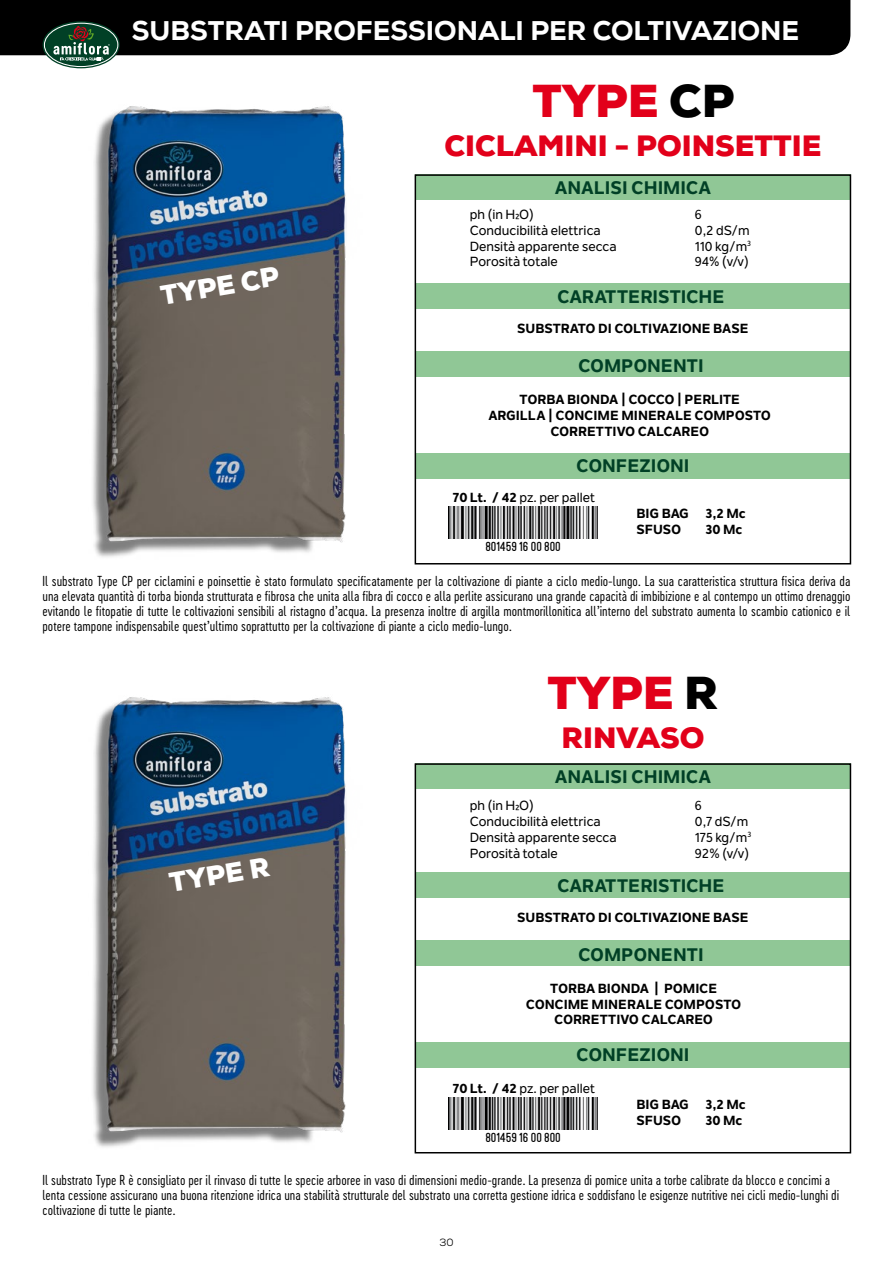
<style>
.page{position:relative;width:893px;height:1263px;background:#fff}
.page>*{position:absolute;margin:0;border:0;box-sizing:border-box;transform-origin:0 0}
.t1{font:900 44.7px "Nexa";color:#e2001a}
.t2{font:900 28.5px "Nexa";color:#e2001a}
.t3{font:800 27px "Nexa";color:#fff}
.t4{font:900 26.55px "Nexa";color:#fff}
.t5{font:800 18px "Nolan Next";color:#014026}
.t6{font:13.5px/15px "Cervo Neue Light Neue";color:#000;text-align:justify}
.t7{font:800 13.05px/15.8px "Nolan Next";color:#000;text-align:center}
.t8{font:500 13.05px "Nolan Next";color:#000}
.t9{font:13.05px "Kapra Neue";color:#000}
.t10{font:10.5px "Nexa";color:#000}
.s1{color:#000}
.s2{font-weight:800}
</style>
<div class="page">
<div style="left:0;top:0;width:850px;height:55px;background:#000"></div>
<svg style="left:43px;top:21px;width:77px;height:47px;background:#456655"></svg>
<div style="left:415px;top:175px;width:435px;height:25px;background:#90c796"></div>
<div style="left:415px;top:764px;width:435px;height:25px;background:#90c796"></div>
<div style="left:415px;top:283px;width:435px;height:25px;background:#90c796"></div>
<div style="left:415px;top:872px;width:435px;height:25px;background:#90c796"></div>
<div style="left:415px;top:351px;width:435px;height:25px;background:#90c796"></div>
<div style="left:415px;top:940px;width:435px;height:25px;background:#90c796"></div>
<div style="left:415px;top:453px;width:435px;height:25px;background:#90c796"></div>
<div style="left:415px;top:1042px;width:435px;height:25px;background:#90c796"></div>
<div style="left:415px;top:174px;width:436px;height:390px;border:2px solid #000"></div>
<div style="left:415px;top:763px;width:436px;height:390px;border:2px solid #000"></div>
<img style="left:449px;top:507px;width:148px;height:32px">
<img style="left:449px;top:1098px;width:148px;height:32px">
<img style="left:93px;top:106px;width:254px;height:451px">
<img style="left:93px;top:697px;width:254px;height:450px">
<h3 class="t3" style="left:132px;top:14px;width:669px">SUBSTRATI PROFESSIONALI PER COLTIVAZIONE</h3>
<h1 class="t1" style="left:532px;top:72px;width:203px">TYPE <span class="s1">CP</span></h1>
<h2 class="t2" style="left:444px;top:127px;width:378px">CICLAMINI - POINSETTIE</h2>
<h3 class="t4" style="left:158px;top:279px;width:121px;rotate:-10deg">TYPE CP</h3>
<h3 class="t5" style="left:555px;top:177px;width:158px">ANALISI CHIMICA</h3>
<p class="t8" style="left:470px;top:207px;width:65px">ph (in H2O)</p>
<p class="t8" style="left:695px;top:207px;width:8px">6</p>
<p class="t8" style="left:470px;top:223px;width:132px">Conducibilità elettrica</p>
<p class="t8" style="left:695px;top:223px;width:56px">0,2 dS/m</p>
<p class="t8" style="left:470px;top:238px;width:148px">Densità apparente secca</p>
<p class="t8" style="left:695px;top:238px;width:58px">110 kg/m<sup>3</sup></p>
<p class="t8" style="left:470px;top:254px;width:90px">Porosità totale</p>
<p class="t8" style="left:695px;top:254px;width:55px">94% (v/v)</p>
<h3 class="t5" style="left:557px;top:285px;width:169px">CARATTERISTICHE</h3>
<p class="t7" style="left:517px;top:321px;width:233px">SUBSTRATO DI COLTIVAZIONE BASE</p>
<h3 class="t5" style="left:578px;top:354px;width:127px">COMPONENTI</h3>
<p class="t7" style="left:488px;top:392px;width:284px">TORBA BIONDA | COCCO | PERLITE<br>ARGILLA | CONCIME MINERALE COMPOSTO<br>CORRETTIVO CALCAREO</p>
<h3 class="t5" style="left:576px;top:454px;width:115px">CONFEZIONI</h3>
<p class="t8" style="left:453px;top:489px;width:144px"><span class="s2">70 Lt. / 42</span> pz. per pallet</p>
<p class="t9" style="left:485px;top:538px;width:77px">801459 16 00 800</p>
<p class="t7" style="left:636px;top:505px;width:54px">BIG BAG</p>
<p class="t7" style="left:705px;top:505px;width:42px">3,2 Mc</p>
<p class="t7" style="left:636px;top:521px;width:46px">SFUSO</p>
<p class="t7" style="left:705px;top:521px;width:38px">30 Mc</p>
<p class="t6" style="left:43px;top:574px;width:809px">Il substrato Type CP per ciclamini e poinsettie è stato formulato specificatamente per la coltivazione di piante a ciclo medio-lungo. La sua caratteristica struttura fisica deriva da una elevata quantità di torba bionda strutturata e fibrosa che unita alla fibra di cocco e alla perlite assicurano una grande capacità di imbibizione e al contempo un ottimo drenaggio evitando le fitopatie di tutte le coltivazioni sensibili al ristagno d’acqua. La presenza inoltre di argilla montmorillonitica all’interno del substrato aumenta lo scambio cationico e il potere tampone indispensabile quest’ultimo soprattutto per la coltivazione di piante a ciclo medio-lungo.</p>
<h1 class="t1" style="left:548px;top:664px;width:172px">TYPE <span class="s1">R</span></h1>
<h2 class="t2" style="left:561px;top:719px;width:144px">RINVASO</h2>
<h3 class="t4" style="left:167px;top:866px;width:103px;rotate:-10deg">TYPE R</h3>
<h3 class="t5" style="left:555px;top:766px;width:158px">ANALISI CHIMICA</h3>
<p class="t8" style="left:470px;top:798px;width:65px">ph (in H2O)</p>
<p class="t8" style="left:695px;top:798px;width:8px">6</p>
<p class="t8" style="left:470px;top:814px;width:132px">Conducibilità elettrica</p>
<p class="t8" style="left:695px;top:814px;width:55px">0,7 dS/m</p>
<p class="t8" style="left:470px;top:829px;width:148px">Densità apparente secca</p>
<p class="t8" style="left:695px;top:829px;width:58px">175 kg/m<sup>3</sup></p>
<p class="t8" style="left:470px;top:845px;width:90px">Porosità totale</p>
<p class="t8" style="left:695px;top:845px;width:55px">92% (v/v)</p>
<h3 class="t5" style="left:557px;top:874px;width:169px">CARATTERISTICHE</h3>
<p class="t7" style="left:517px;top:909px;width:233px">SUBSTRATO DI COLTIVAZIONE BASE</p>
<h3 class="t5" style="left:578px;top:943px;width:127px">COMPONENTI</h3>
<p class="t7" style="left:526px;top:980px;width:217px">TORBA BIONDA | POMICE<br>CONCIME MINERALE COMPOSTO<br>CORRETTIVO CALCAREO</p>
<h3 class="t5" style="left:576px;top:1043px;width:115px">CONFEZIONI</h3>
<p class="t8" style="left:453px;top:1080px;width:144px"><span class="s2">70 Lt. / 42</span> pz. per pallet</p>
<p class="t9" style="left:485px;top:1129px;width:77px">801459 16 00 800</p>
<p class="t7" style="left:636px;top:1096px;width:54px">BIG BAG</p>
<p class="t7" style="left:705px;top:1096px;width:42px">3,2 Mc</p>
<p class="t7" style="left:636px;top:1112px;width:46px">SFUSO</p>
<p class="t7" style="left:705px;top:1112px;width:38px">30 Mc</p>
<p class="t6" style="left:43px;top:1173px;width:798px;text-align:left">Il substrato Type R è consigliato per il rinvaso di tutte le specie arboree in vaso di dimensioni medio-grande. La presenza di pomice unita a torbe calibrate da blocco e concimi a lenta cessione assicurano una buona ritenzione idrica una stabilità strutturale del substrato una corretta gestione idrica e soddisfano le esigenze nutritive nei cicli medio-lunghi di coltivazione di tutte le piante.</p>
<p class="t10" style="left:439px;top:1236px;width:16px">30</p>
</div>
